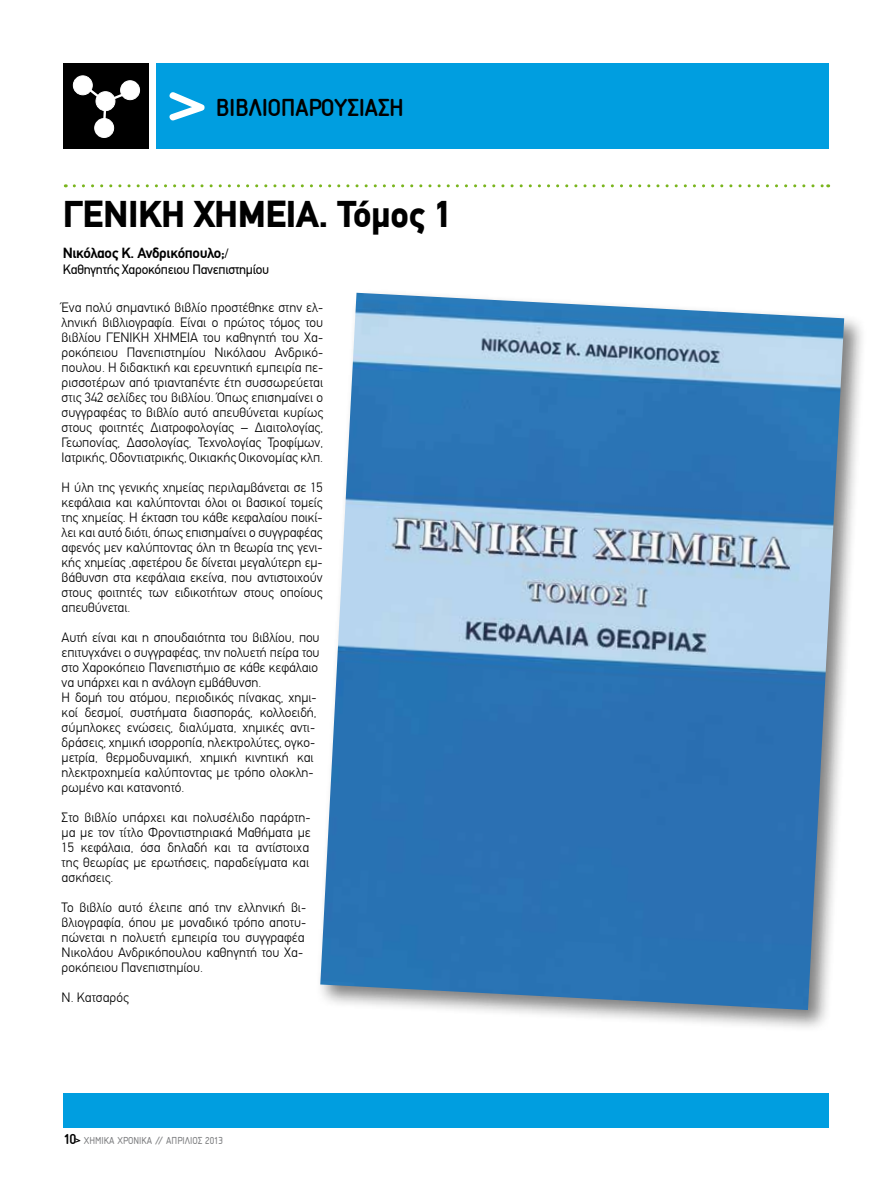
<style>
.page{position:relative;width:893px;height:1191px;background:#fff}
.page>*{position:absolute;margin:0;border:0;box-sizing:border-box;transform-origin:0 0}
.t1{font:700 70.5px "PF Isotext";color:#fff}
.t2{font:900 37.5px "PF Din Text";letter-spacing:-.01em;color:#000}
.t3{font:700 25.5px "PF Isotext";letter-spacing:-.02em;color:#000}
.t4{font:700 15px "PF Din Text";letter-spacing:-.02em;color:#000}
.t5{font:300 13.5px/15px "PF Din Text";color:#000;text-align:justify}
.t6{font:13.5px "PF Din Text";letter-spacing:-.02em;color:#000}
.t7{font:10.5px "PF Isotext";color:#7b7c7e}
.s1{font-weight:400;font-size:13.5px}
.s2{font-weight:700;font-size:15px;color:#000}
.s3{font-weight:700;color:#000}
</style>
<div class="page">
<div style="left:64px;top:64px;width:85px;height:85px;background:#000"></div>
<div style="left:156px;top:64px;width:673px;height:85px;background:#009ee0"></div>
<div style="left:73px;top:76px;width:19px;height:19px;background:#fff;border-radius:50%"></div>
<div style="left:73px;top:76px;width:19px;height:19px;border:1px solid #fff;border-radius:50%"></div>
<div style="left:95px;top:118px;width:19px;height:19px;background:#fff;border-radius:50%"></div>
<div style="left:95px;top:118px;width:19px;height:20px;border:1px solid #fff;border-radius:50%"></div>
<div style="left:121px;top:81px;width:19px;height:19px;background:#fff;border-radius:50%"></div>
<div style="left:121px;top:81px;width:19px;height:19px;border:1px solid #fff;border-radius:50%"></div>
<svg style="left:84px;top:85px;width:52px;height:41px"></svg>
<div style="left:64px;top:1093px;width:765px;height:34px;background:#009ee0"></div>
<svg style="left:74px;top:184px;width:755px;height:3px"></svg>
<div style="left:315px;top:288px;width:552px;height:745px;background:#000;opacity:.5"></div>
<img style="left:320px;top:293px;width:524px;height:717px">
<h1 class="t1" style="left:167px;top:70px;width:41px">&gt;</h1>
<h3 class="t3" style="left:216px;top:95px;width:190px">BIBΛΙΟΠΑΡΟΥΣΙΑΣΗ</h3>
<h2 class="t2" style="left:63px;top:192px;width:392px">ΓΕΝΙΚΗ ΧΗΜΕΙΑ. Τόμος 1</h2>
<p class="t4" style="left:63px;top:244px;width:168px">Nικόλαος Κ. Ανδρικόπουλο;<span class="s1">/</span></p>
<p class="t6" style="left:63px;top:262px;width:208px">Καθηγητής Χαροκόπειου Πανεπιστημίου</p>
<p class="t5" style="left:62px;top:300px;width:263px">Ένα πολύ σημαντικό βιβλίο προστέθηκε στην ελ&shy;ληνική βιβλιογραφία. Είναι ο πρώτος τόμος του βιβλίου ΓΕΝΙΚΗ ΧΗΜΕΙΑ του καθηγητή του Χα&shy;ροκόπειου Πανεπιστημίου Νικόλαου Ανδρικό&shy;πουλου. Η διδακτική και ερευνητική εμπειρία πε&shy;ρισσοτέρων από τριανταπέντε έτη συσσωρεύεται στις 342 σελίδες του βιβλίου. Όπως επισημαίνει ο συγγραφέας το βιβλίο αυτό απευθύνεται κυρίως στους φοιτητές Διατροφολογίας – Διαιτολογίας, Γεωπονίας, Δασολογίας, Τεχνολογίας Τροφίμων, Ιατρικής, Οδοντιατρικής, Οικιακής Οικονομίας κλπ.</p>
<p class="t5" style="left:62px;top:480px;width:263px">Η ύλη της γενικής χημείας περιλαμβάνεται σε 15 κεφάλαια και καλύπτονται όλοι οι βασικοί τομείς της χημείας. Η έκταση του κάθε κεφαλαίου ποικί&shy;λει και αυτό διότι, όπως επισημαίνει ο συγγραφέας αφενός μεν καλύπτοντας όλη τη θεωρία της γενι&shy;κής χημείας ,αφετέρου δε δίνεται μεγαλύτερη εμ&shy;βάθυνση στα κεφάλαια εκείνα, που αντιστοιχούν στους φοιτητές των ειδικοτήτων στους οποίους απευθύνεται.</p>
<p class="t5" style="left:62px;top:630px;width:260px;text-align:left">Αυτή είναι και η σπουδαιότητα του βιβλίου, που επιτυγχάνει ο συγγραφέας, την πολυετή πείρα του στο Χαροκόπειο Πανεπιστήμιο σε κάθε κεφάλαιο να υπάρχει και η ανάλογη εμβάθυνση.<br>Η δομή του ατόμου, περιοδικός πίνακας, χημι&shy;κοί δεσμοί, συστήματα διασποράς, κολλοειδή, σύμπλοκες ενώσεις, διαλύματα, χημικές αντι&shy;δράσεις, χημική ισορροπία, ηλεκτρολύτες, ογκο&shy;μετρία, θερμοδυναμική, χημική κινητική και ηλεκτροχημεία καλύπτοντας με τρόπο ολοκλη&shy;ρωμένο και κατανοητό.</p>
<p class="t5" style="left:62px;top:810px;width:251px">Στο βιβλίο υπάρχει και πολυσέλιδο παράρτη&shy;μα με τον τίτλο Φροντιστηριακά Μαθήματα με 15 κεφάλαια, όσα δηλαδή και τα αντίστοιχα της θεωρίας με ερωτήσεις, παραδείγματα και ασκήσεις.</p>
<p class="t5" style="left:62px;top:900px;width:246px;text-align:left">Το βιβλίο αυτό έλειπε από την ελληνική βι&shy;βλιογραφία, όπου με μοναδικό τρόπο αποτυ&shy;πώνεται η πολυετή εμπειρία του συγγραφέα Νικολάου Ανδρικόπουλου καθηγητή του Χα&shy;ροκόπειου Πανεπιστημίου.</p>
<p class="t5" style="left:62px;top:990px;width:69px">Ν. Κατσαρός</p>
<p class="t7" style="left:64px;top:1134px;width:161px"><span class="s2">10</span><span class="s3">&gt;</span> ΧΗΜΙΚΑ ΧΡΟΝΙΚΑ // ΑΠΡΙΛΙΟΣ 2013</p>
</div>
